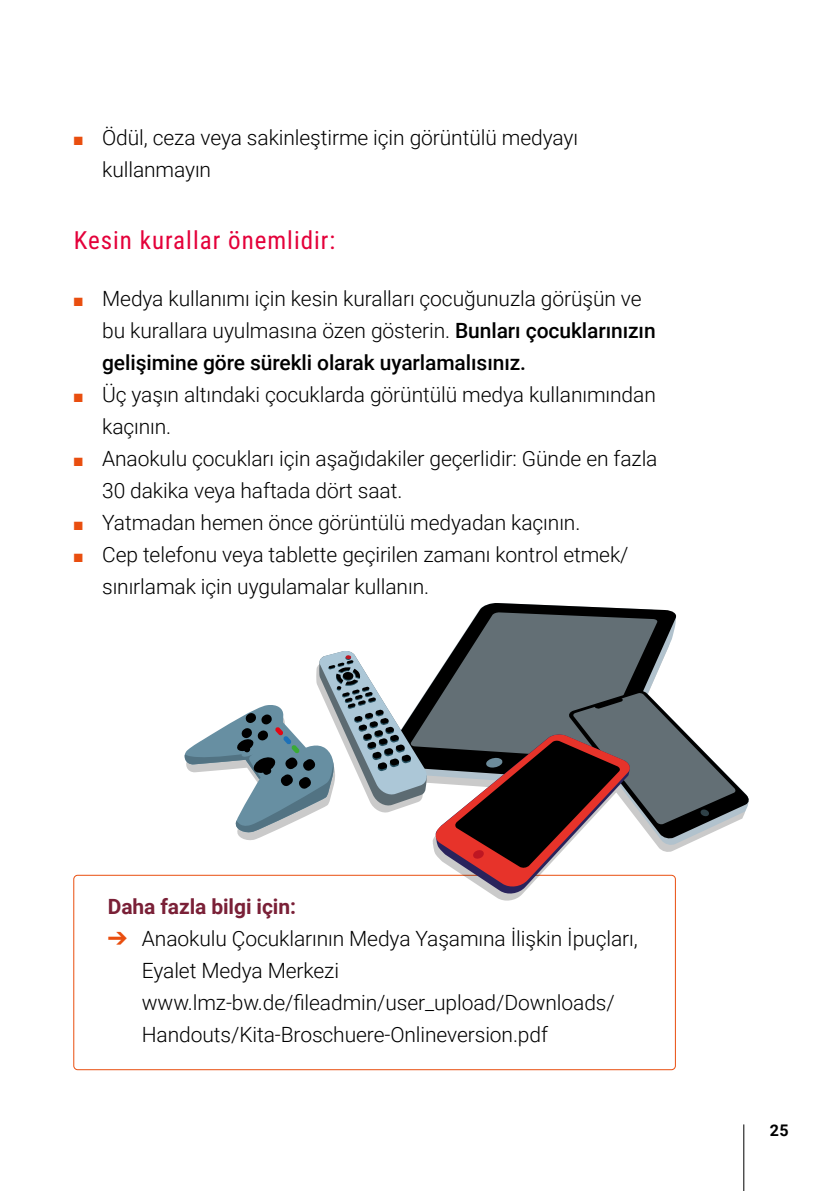
<style>
.page{position:relative;width:840px;height:1191px;background:#fff}
.page>*{position:absolute;margin:0;border:0;box-sizing:border-box;transform-origin:0 0}
.t1{font:25px "Roboto Condensed";letter-spacing:.04em;color:#e4003a}
.t2{font:300 21px/32px "Roboto";letter-spacing:-.005em;color:#000}
.t3{font:700 21px "Roboto";letter-spacing:-.005em;color:#7a2037}
.t4{font:700 16px "Roboto";color:#000}
.s1{color:#e94e0f}
.s2{font-weight:500}
</style>
<div class="page">
<hr style="left:743px;top:1124px;width:1px;height:67px;background:#000">
<svg style="left:478px;top:603px;width:195px;height:9px;fill:#000"></svg>
<svg style="left:182px;top:612px;width:567px;height:283px"></svg>
<p class="t2" style="left:102px;top:121px;width:477px;text-indent:-28px"><span class="s1">■</span> Ödül, ceza veya sakinleştirme için görüntülü medyayı kullanmayın</p>
<p class="t1" style="left:74px;top:223px;width:263px">Kesin kurallar önemlidir:</p>
<p class="t2" style="left:102px;top:281px;width:554px;text-indent:-28px"><span class="s1">■</span> Medya kullanımı için kesin kuralları çocuğunuzla görüşün ve bu kurallara uyulmasına özen gösterin. <span class="s2">Bunları çocuklarınızın gelişimine göre sürekli olarak uyarlamalısınız.</span></p>
<p class="t2" style="left:102px;top:377px;width:555px;text-indent:-28px"><span class="s1">■</span> Üç yaşın altındaki çocuklarda görüntülü medya kullanımından kaçının.</p>
<p class="t2" style="left:102px;top:441px;width:556px;text-indent:-28px"><span class="s1">■</span> Anaokulu çocukları için aşağıdakiler geçerlidir: Günde en fazla<br>30 dakika veya haftada dört saat.</p>
<p class="t2" style="left:74px;top:505px;width:508px"><span class="s1">■</span> Yatmadan hemen önce görüntülü medyadan kaçının.</p>
<p class="t2" style="left:102px;top:537px;width:527px;text-indent:-28px"><span class="s1">■</span> Cep telefonu veya tablette geçirilen zamanı kontrol etmek/ sınırlamak için uygulamalar kullanın.</p>
<p class="t3" style="left:108px;top:891px;width:189px">Daha fazla bilgi için:</p>
<p class="t2" style="left:142px;top:921px;width:497px;text-indent:-34px"><span class="s1">➔</span> Anaokulu Çocuklarının Medya Yaşamına İlişkin İpuçları, Eyalet Medya Merkezi www.lmz-bw.de/fileadmin/user_upload/Downloads/ Handouts/Kita-Broschuere-Onlineversion.pdf</p>
<p class="t4" style="left:769px;top:1119px;width:21px">25</p>
</div>
